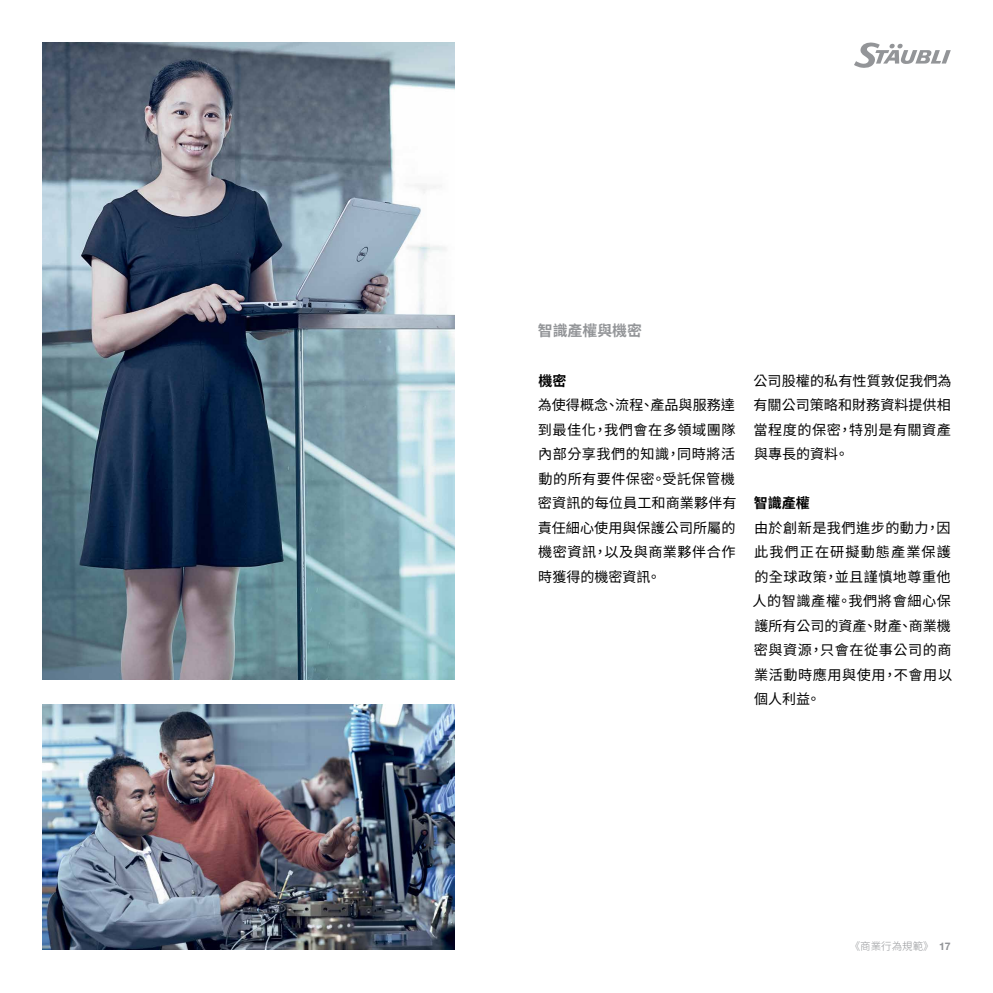
<style>
.page{position:relative;width:993px;height:993px;background:#fff}
.page>*{position:absolute;margin:0;border:0;box-sizing:border-box;transform-origin:0 0}
.t1{font:700 14.88px "Noto Sans CJ Ktc";color:#939598}
.t2{font:14px/24.5px "Noto Sans CJ Ktc";letter-spacing:.005em;color:#000;text-align:justify}
.t3{font:14px/24.5px "Noto Sans CJ Ktc";letter-spacing:.03em;color:#000}
.t4{font:700 14px "Noto Sans CJ Ktc";color:#000}
.t5{font:300 10.5px "Noto Sans CJ Ktc";color:#939598}
.s1{font-family:"Helvetica Neue LT Std";font-weight:700}
</style>
<div class="page">
<img style="left:42px;top:42px;width:412px;height:637px">
<img style="left:42px;top:704px;width:412px;height:245px">
<svg style="left:854px;top:42px;width:96px;height:26px"></svg>
<p class="t1" style="left:537px;top:322px;width:106px">智識產權與機密</p>
<p class="t4" style="left:538px;top:372px;width:29px">機密</p>
<p class="t3" style="left:537px;top:393px;width:200px">為使得概念、流程、產品與服務達到最佳化，我們會在多領域團隊內部分享我們的知識，同時將活動的所有要件保密。受託保管機密資訊的每位員工和商業夥伴有責任細心使用與保護公司所屬的機密資訊，以及與商業夥伴合作時獲得的機密資訊。</p>
<p class="t2" style="left:753px;top:368px;width:199px">公司股權的私有性質敦促我們為有關公司策略和財務資料提供相當程度的保密，特別是有關資產與專長的資料。</p>
<p class="t4" style="left:753px;top:495px;width:57px">智識產權</p>
<p class="t2" style="left:752px;top:515px;width:201px">由於創新是我們進步的動力，因此我們正在研擬動態產業保護的全球政策，並且謹慎地尊重他人的智識產權。我們將會細心保護所有公司的資產、財產、商業機密與資源，只會在從事公司的商業活動時應用與使用，不會用以個人利益。</p>
<p class="t5" style="left:849px;top:939px;width:102px">《商業行為規範》 <span class="s1">17</span></p>
</div>
